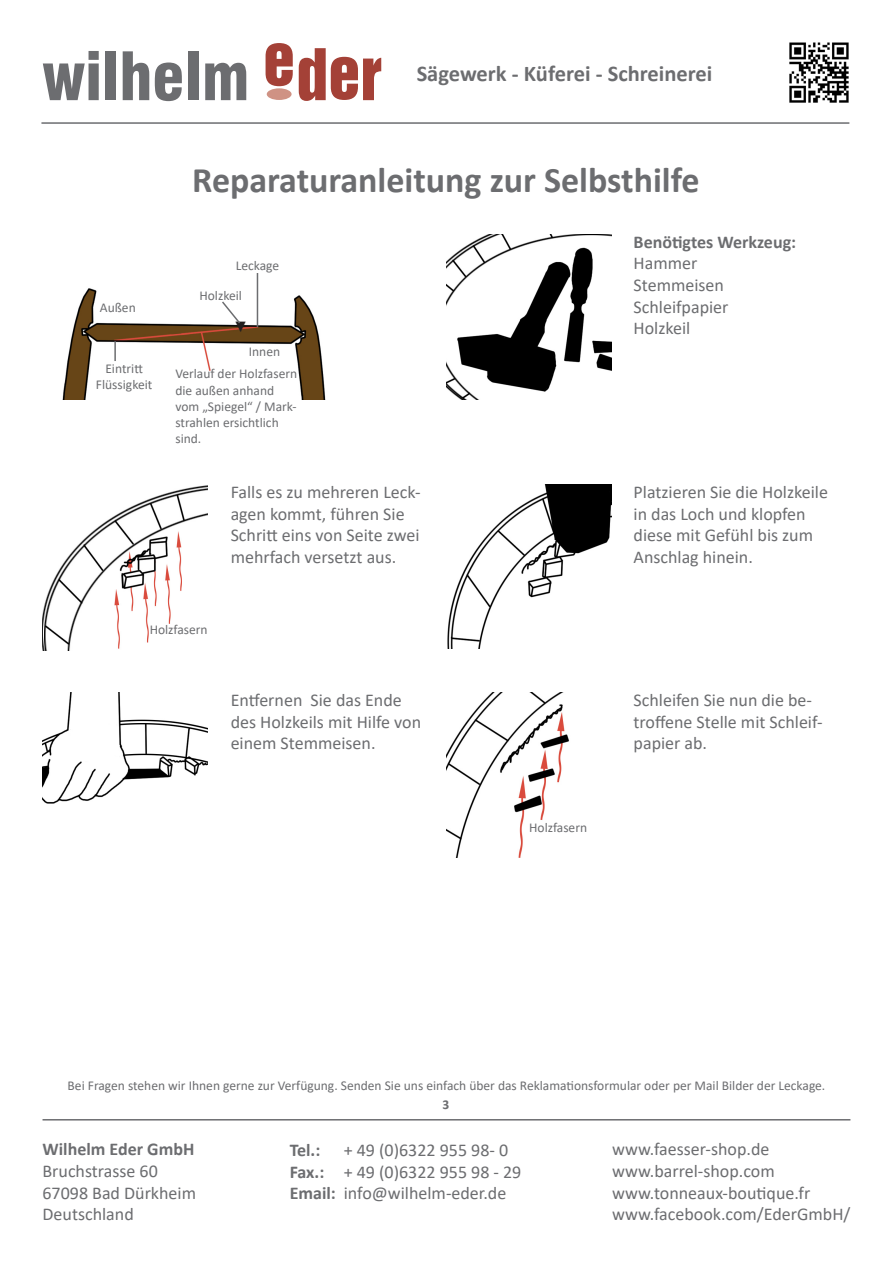
<style>
.page{position:relative;width:893px;height:1263px;background:#fff}
.page>*{position:absolute;margin:0;border:0;box-sizing:border-box;transform-origin:0 0}
.t1{font:700 36px "Calibri";color:#6c6d70}
.t2{font:700 22.5px "Calibri";color:#6c6d70}
.t3{font:21.6px "Minion Pro";color:#231f20}
.t4{font:18px/21.6px "Calibri";color:#6c6d70}
.t5{font:700 18px "Calibri";color:#6c6d70}
.t6{font:13.5px/16.2px "Calibri";color:#6c6d70}
.t7{font:700 13.5px "Calibri";color:#6c6d70}
.s1{font-weight:700}
</style>
<div class="page">
<svg style="left:266px;top:43px;width:27px;height:43px"></svg>
<svg style="left:299px;top:48px;width:82px;height:53px"></svg>
<svg style="left:43px;top:51px;width:56px;height:49px"></svg>
<div style="left:106px;top:51px;width:10px;height:49px;background:#6c6d70"></div>
<svg style="left:123px;top:51px;width:26px;height:49px"></svg>
<svg style="left:155px;top:63px;width:27px;height:38px"></svg>
<div style="left:188px;top:51px;width:10px;height:49px;background:#6c6d70"></div>
<svg style="left:205px;top:63px;width:41px;height:37px"></svg>
<div style="left:267px;top:88px;width:25px;height:12px;background:#cf9284;border-radius:50%"></div>
<img style="left:789px;top:42px;width:60px;height:61px">
<hr style="left:43px;top:1119px;width:807px;height:1px;background:#6c6d70">
<hr style="left:41px;top:122px;width:808px;height:2px;background:#6c6d70">
<img style="left:62px;top:273px;width:264px;height:126px">
<img style="left:446px;top:234px;width:166px;height:166px">
<img style="left:43px;top:485px;width:165px;height:165px">
<img style="left:43px;top:692px;width:165px;height:112px">
<img style="left:447px;top:485px;width:165px;height:164px">
<img style="left:446px;top:692px;width:123px;height:165px">
<hr style="left:257px;top:273px;width:1px;height:54px;background:#6c6d70">
<hr style="left:114px;top:341px;width:2px;height:20px;background:#6c6d70">
<svg style="left:220px;top:300px;width:22px;height:25px"></svg>
<p class="t2" style="left:417px;top:58px;width:297px">Sägewerk - Küferei - Schreinerei</p>
<p class="t6" style="left:100px;top:299px;width:37px">Außen</p>
<p class="t6" style="left:96px;top:360px;width:58px;text-align:center">Eintritt<br>Flüssigkeit</p>
<h1 class="t1" style="left:192px;top:154px;width:509px">Reparaturanleitung zur Selbsthilfe</h1>
<p class="t6" style="left:236px;top:257px;width:45px">Leckage</p>
<p class="t6" style="left:199px;top:288px;width:44px">Holzkeil</p>
<p class="t3" style="left:256px;top:320px;width:15px;rotate:90deg">▶</p>
<p class="t6" style="left:175px;top:340px;width:123px;line-height:22.5px;text-indent:73px">Innen<br>Verlauf der Holzfasern</p>
<p class="t6" style="left:175px;top:382px;width:123px">die außen anhand vom „Spiegel“ / Mark&shy;strahlen ersichtlich sind.</p>
<p class="t4" style="left:231px;top:481px;width:191px">Falls es zu mehreren Leck&shy;agen kommt, führen Sie<br>Schritt eins von Seite zwei mehrfach versetzt aus.</p>
<p class="t5" style="left:634px;top:229px;width:164px">Benötigtes Werkzeug:</p>
<p class="t4" style="left:634px;top:252px;width:96px">Hammer<br>Stemmeisen<br>Schleifpapier<br>Holzkeil</p>
<p class="t4" style="left:634px;top:481px;width:196px">Platzieren Sie die Holzkeile in das Loch und klopfen diese mit Gefühl bis zum<br>Anschlag hinein.</p>
<p class="t6" style="left:150px;top:621px;width:60px">Holzfasern</p>
<p class="t4" style="left:231px;top:689px;width:192px">Entfernen Sie das Ende des Holzkeils mit Hilfe von einem Stemmeisen.</p>
<p class="t6" style="left:529px;top:819px;width:60px">Holzfasern</p>
<p class="t4" style="left:634px;top:689px;width:191px">Schleifen Sie nun die be&shy;troffene Stelle mit Schleif&shy;papier ab.</p>
<p class="t6" style="left:68px;top:1077px;width:759px">Bei Fragen stehen wir Ihnen gerne zur Verfügung. Senden Sie uns einfach über das Reklamationsformular oder per Mail Bilder der Leckage.</p>
<p class="t5" style="left:43px;top:1136px;width:153px">Wilhelm Eder GmbH</p>
<p class="t4" style="left:43px;top:1160px;width:155px">Bruchstrasse 60<br>67098 Bad Dürkheim<br>Deutschland</p>
<p class="t7" style="left:443px;top:1094px;width:8px">3</p>
<p class="t4" style="left:290px;top:1139px;width:233px;text-indent:54px">+ 49 (0)6322 955 98- 0<br><span class="s1">Fax.:</span> + 49 (0)6322 955 98 - 29<br><span class="s1">Email:</span> info@wilhelm-eder.de</p>
<p class="t4" style="left:612px;top:1138px;width:240px">www.faesser-shop.de www.barrel-shop.com www.tonneaux-boutique.fr www.facebook.com/EderGmbH/</p>
<p class="t5" style="left:290px;top:1137px;width:32px">Tel.:</p>
</div>
